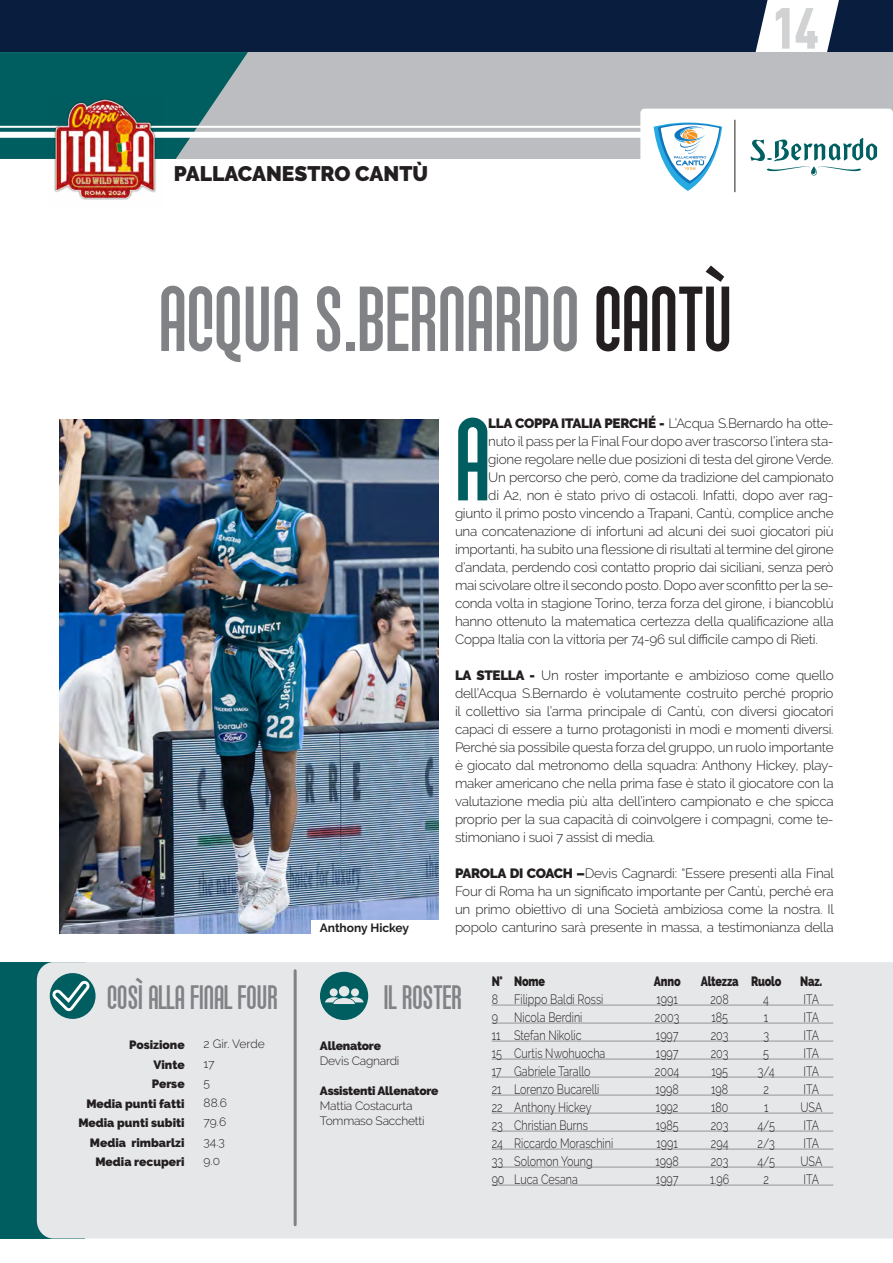
<style>
.page{position:relative;width:893px;height:1263px;background:#fff}
.page>*{position:absolute;margin:0;border:0;box-sizing:border-box;transform-origin:0 0}
.t1{font:114px "Qhytsdakx";color:#005e60}
.t2{font:90px "Qhytsdakx";color:#808285}
.t3{font:900 condensed 57px "DIN Pro";color:#d1d2d4}
.t4{font:33px "Qhytsdakx";color:#808285}
.t5{font:900 21px "Raleway";color:#231f20}
.t6{font:300 13.5px/18px "Raleway";letter-spacing:-.02em;color:#231f20;text-align:justify}
.t7{font:300 13.5px "Raleway";color:#231f20;scale:.8 1}
.t8{font:300 13.5px "Raleway";letter-spacing:-.02em;color:#231f20;scale:.8 1}
.t9{font:900 13.5px "Raleway";letter-spacing:-.02em;color:#231f20;scale:.8 1}
.t10{font:900 12px/19.5px "Raleway";color:#231f20;text-align:right}
.t11{font:300 12px/15px "Raleway";letter-spacing:-.02em;color:#231f20}
.t12{font:900 12px "Raleway";letter-spacing:-.02em;color:#231f20}
.t13{font:300 12px/19.5px "Raleway";color:#231f20}
.t14{font:700 12px "Raleway";color:#231f20}
.s1{color:#231f20}
.s2{font-weight:900}
</style>
<div class="page">
<div style="left:0;top:0;width:893px;height:52px;background:#091e3e"></div>
<svg style="left:744px;top:0;width:95px;height:52px"></svg>
<div style="left:0;top:962px;width:85px;height:276px;background:#005e60"></div>
<div style="left:37px;top:962px;width:856px;height:276px;background:#e6e7e9"></div>
<div style="left:0;top:52px;width:893px;height:107px;background:#bcbdc0"></div>
<svg style="left:0;top:52px;width:248px;height:107px"></svg>
<img style="left:60px;top:420px;width:378px;height:513px">
<div style="left:311px;top:920px;width:137px;height:17px;background:#fff"></div>
<div style="left:0;top:132px;width:893px;height:6px;background:#fff"></div>
<hr style="left:0;top:126px;width:893px;height:2px;background:#fff">
<div style="left:640px;top:109px;width:253px;height:58px;background:#fff;border-radius:4px"></div>
<hr style="left:734px;top:120px;width:1px;height:72px;background:#231f20">
<hr style="left:492px;top:1005px;width:341px;height:1px;background:#939598">
<hr style="left:492px;top:1023px;width:341px;height:1px;background:#939598">
<hr style="left:492px;top:1041px;width:341px;height:1px;background:#939598">
<hr style="left:492px;top:1059px;width:341px;height:1px;background:#939598">
<hr style="left:492px;top:1077px;width:341px;height:1px;background:#939598">
<hr style="left:492px;top:1095px;width:341px;height:1px;background:#939598">
<hr style="left:492px;top:1113px;width:341px;height:1px;background:#939598">
<hr style="left:492px;top:1131px;width:341px;height:1px;background:#939598">
<hr style="left:492px;top:1149px;width:341px;height:1px;background:#939598">
<hr style="left:492px;top:1167px;width:341px;height:1px;background:#939598">
<hr style="left:492px;top:1185px;width:341px;height:1px;background:#939598">
<hr style="left:294px;top:971px;width:3px;height:254px;background:#808285">
<svg style="left:320px;top:972px;width:48px;height:48px;background:#559092"></svg>
<div style="left:50px;top:973px;width:46px;height:46px;background:#005e60;border-radius:50%"></div>
<svg style="left:49px;top:978px;width:43px;height:35px"></svg>
<img style="left:49px;top:94px;width:113px;height:106px">
<svg style="left:654px;top:123px;width:68px;height:68px"></svg>
<svg style="left:750px;top:138px;width:127px;height:38px"></svg>
<h3 class="t5" style="left:174px;top:162px;width:256px">PALLACANESTRO CANTÙ</h3>
<h2 class="t2" style="left:159px;top:260px;width:574px">ACQUA S.BERNARDO <span class="s1">CANTÙ</span></h2>
<h3 class="t3" style="left:771px;top:-16px;width:49px">14</h3>
<h1 class="t1" style="left:455px;top:386px;width:37px">A</h1>
<p class="t6" style="left:488px;top:415px;width:347px"><span class="s2">LLA COPPA ITALIA PERCHÉ -</span> L’Acqua S.Bernardo ha otte-</p>
<p class="t6" style="left:488px;top:433px;width:347px">nuto il pass per la Final Four dopo aver trascorso l’intera sta-</p>
<p class="t6" style="left:488px;top:450px;width:347px">gione regolare nelle due posizioni di testa del girone Verde.</p>
<p class="t6" style="left:488px;top:468px;width:347px">Un percorso che però, come da tradizione del campionato</p>
<p class="t6" style="left:488px;top:486px;width:347px">di A2, non è stato privo di ostacoli. Infatti, dopo aver rag-</p>
<p class="t6" style="left:455px;top:504px;width:380px">giunto il primo posto vincendo a Trapani, Cantù, complice anche</p>
<p class="t6" style="left:455px;top:522px;width:380px">una concatenazione di infortuni ad alcuni dei suoi giocatori più</p>
<p class="t6" style="left:455px;top:540px;width:380px">importanti, ha subito una flessione di risultati al termine del girone</p>
<p class="t6" style="left:455px;top:558px;width:380px">d’andata, perdendo così contatto proprio dai siciliani, senza però</p>
<p class="t6" style="left:455px;top:576px;width:380px">mai scivolare oltre il secondo posto. Dopo aver sconfitto per la se-</p>
<p class="t6" style="left:455px;top:594px;width:380px">conda volta in stagione Torino, terza forza del girone, i biancoblù</p>
<p class="t6" style="left:455px;top:612px;width:380px">hanno ottenuto la matematica certezza della qualificazione alla</p>
<p class="t6" style="left:455px;top:630px;width:364px">Coppa Italia con la vittoria per 74-96 sul difficile campo di Rieti.</p>
<p class="t6" style="left:455px;top:666px;width:380px"><span class="s2">LA STELLA -</span> Un roster importante e ambizioso come quello dell’Acqua S.Bernardo è volutamente costruito perché proprio il collettivo sia l’arma principale di Cantù, con diversi giocatori capaci di essere a turno protagonisti in modi e momenti diversi.<br>Perché sia possibile questa forza del gruppo, un ruolo importante è giocato dal metronomo della squadra: Anthony Hickey, play&shy;maker americano che nella prima fase è stato il giocatore con la valutazione media più alta dell’intero campionato e che spicca proprio per la sua capacità di coinvolgere i compagni, come te&shy;stimoniano i suoi 7 assist di media.</p>
<p class="t6" style="left:455px;top:864px;width:381px"><span class="s2">PAROLA DI COACH –</span>Devis Cagnardi: “Essere presenti alla Final Four di Roma ha un significato importante per Cantù, perché era un primo obiettivo di una Società ambiziosa come la nostra. Il</p>
<p class="t14" style="left:320px;top:921px;width:91px">Anthony Hickey</p>
<p class="t6" style="left:455px;top:918px;width:380px">popolo canturino sarà presente in massa, a testimonianza della</p>
<h3 class="t4" style="left:107px;top:975px;width:172px">COSÌ ALLA FINAL FOUR</h3>
<h3 class="t4" style="left:384px;top:976px;width:79px">IL ROSTER</h3>
<p class="t10" style="left:78px;top:1035px;width:108px">Posizione<br>Vinte<br>Perse<br>Media punti fatti<br>Media punti subiti<br>Media rimbarlzi<br>Media recuperi</p>
<p class="t13" style="left:204px;top:1034px;width:63px">2 Gir. Verde<br>17<br>5<br>88.6<br>79.6<br>34.3<br>9.0</p>
<p class="t12" style="left:320px;top:1039px;width:63px">Allenatore</p>
<p class="t11" style="left:320px;top:1053px;width:81px">Devis Cagnardi</p>
<p class="t12" style="left:320px;top:1084px;width:120px">Assistenti Allenatore</p>
<p class="t11" style="left:320px;top:1098px;width:106px">Mattia Costacurta<br>Tommaso Sacchetti</p>
<p class="t9" style="left:492px;top:973px;width:68px">N° Nome</p>
<p class="t9" style="left:654px;top:973px;width:35px">Anno</p>
<p class="t9" style="left:701px;top:973px;width:102px">Altezza Ruolo</p>
<p class="t9" style="left:800px;top:973px;width:29px">Naz.</p>
<p class="t7" style="left:492px;top:991px;width:141px">8 Filippo Baldi Rossi</p>
<p class="t8" style="left:656px;top:991px;width:28px">1991</p>
<p class="t8" style="left:710px;top:991px;width:25px">208</p>
<p class="t8" style="left:763px;top:991px;width:9px">4</p>
<p class="t8" style="left:803px;top:991px;width:21px">ITA</p>
<p class="t7" style="left:492px;top:1009px;width:115px">9 Nicola Berdini</p>
<p class="t8" style="left:655px;top:1009px;width:32px">2003</p>
<p class="t8" style="left:711px;top:1009px;width:22px">185</p>
<p class="t8" style="left:764px;top:1009px;width:7px">1</p>
<p class="t8" style="left:803px;top:1009px;width:21px">ITA</p>
<p class="t7" style="left:492px;top:1027px;width:114px">11 Stefan Nikolic</p>
<p class="t8" style="left:656px;top:1027px;width:30px">1997</p>
<p class="t8" style="left:711px;top:1027px;width:24px">203</p>
<p class="t8" style="left:763px;top:1027px;width:9px">3</p>
<p class="t8" style="left:803px;top:1027px;width:21px">ITA</p>
<p class="t7" style="left:492px;top:1045px;width:144px">15 Curtis Nwohuocha</p>
<p class="t8" style="left:656px;top:1045px;width:30px">1997</p>
<p class="t8" style="left:711px;top:1045px;width:24px">203</p>
<p class="t8" style="left:763px;top:1045px;width:9px">5</p>
<p class="t8" style="left:803px;top:1045px;width:21px">ITA</p>
<p class="t7" style="left:492px;top:1063px;width:125px">17 Gabriele Tarallo</p>
<p class="t8" style="left:655px;top:1063px;width:32px">2004</p>
<p class="t8" style="left:711px;top:1063px;width:22px">195</p>
<p class="t8" style="left:758px;top:1063px;width:22px">3/4</p>
<p class="t8" style="left:803px;top:1063px;width:21px">ITA</p>
<p class="t7" style="left:492px;top:1081px;width:136px">21 Lorenzo Bucarelli</p>
<p class="t8" style="left:655px;top:1081px;width:31px">1998</p>
<p class="t8" style="left:711px;top:1081px;width:23px">198</p>
<p class="t8" style="left:763px;top:1081px;width:8px">2</p>
<p class="t8" style="left:803px;top:1081px;width:21px">ITA</p>
<p class="t7" style="left:492px;top:1099px;width:126px">22 Anthony Hickey</p>
<p class="t8" style="left:656px;top:1099px;width:30px">1992</p>
<p class="t8" style="left:711px;top:1099px;width:23px">180</p>
<p class="t8" style="left:764px;top:1099px;width:7px">1</p>
<p class="t8" style="left:800px;top:1099px;width:29px">USA</p>
<p class="t7" style="left:492px;top:1117px;width:122px">23 Christian Burns</p>
<p class="t8" style="left:656px;top:1117px;width:30px">1985</p>
<p class="t8" style="left:711px;top:1117px;width:24px">203</p>
<p class="t8" style="left:757px;top:1117px;width:23px">4/5</p>
<p class="t8" style="left:803px;top:1117px;width:21px">ITA</p>
<p class="t7" style="left:492px;top:1135px;width:154px">24 Riccardo Moraschini</p>
<p class="t8" style="left:656px;top:1135px;width:28px">1991</p>
<p class="t8" style="left:711px;top:1135px;width:23px">294</p>
<p class="t8" style="left:758px;top:1135px;width:23px">2/3</p>
<p class="t8" style="left:803px;top:1135px;width:21px">ITA</p>
<p class="t7" style="left:492px;top:1153px;width:128px">33 Solomon Young</p>
<p class="t8" style="left:655px;top:1153px;width:31px">1998</p>
<p class="t8" style="left:711px;top:1153px;width:24px">203</p>
<p class="t8" style="left:757px;top:1153px;width:23px">4/5</p>
<p class="t8" style="left:800px;top:1153px;width:29px">USA</p>
<p class="t7" style="left:492px;top:1171px;width:109px">90 Luca Cesana</p>
<p class="t8" style="left:656px;top:1171px;width:30px">1997</p>
<p class="t8" style="left:710px;top:1171px;width:25px">1.96</p>
<p class="t8" style="left:763px;top:1171px;width:8px">2</p>
<p class="t8" style="left:803px;top:1171px;width:21px">ITA</p>
</div>
